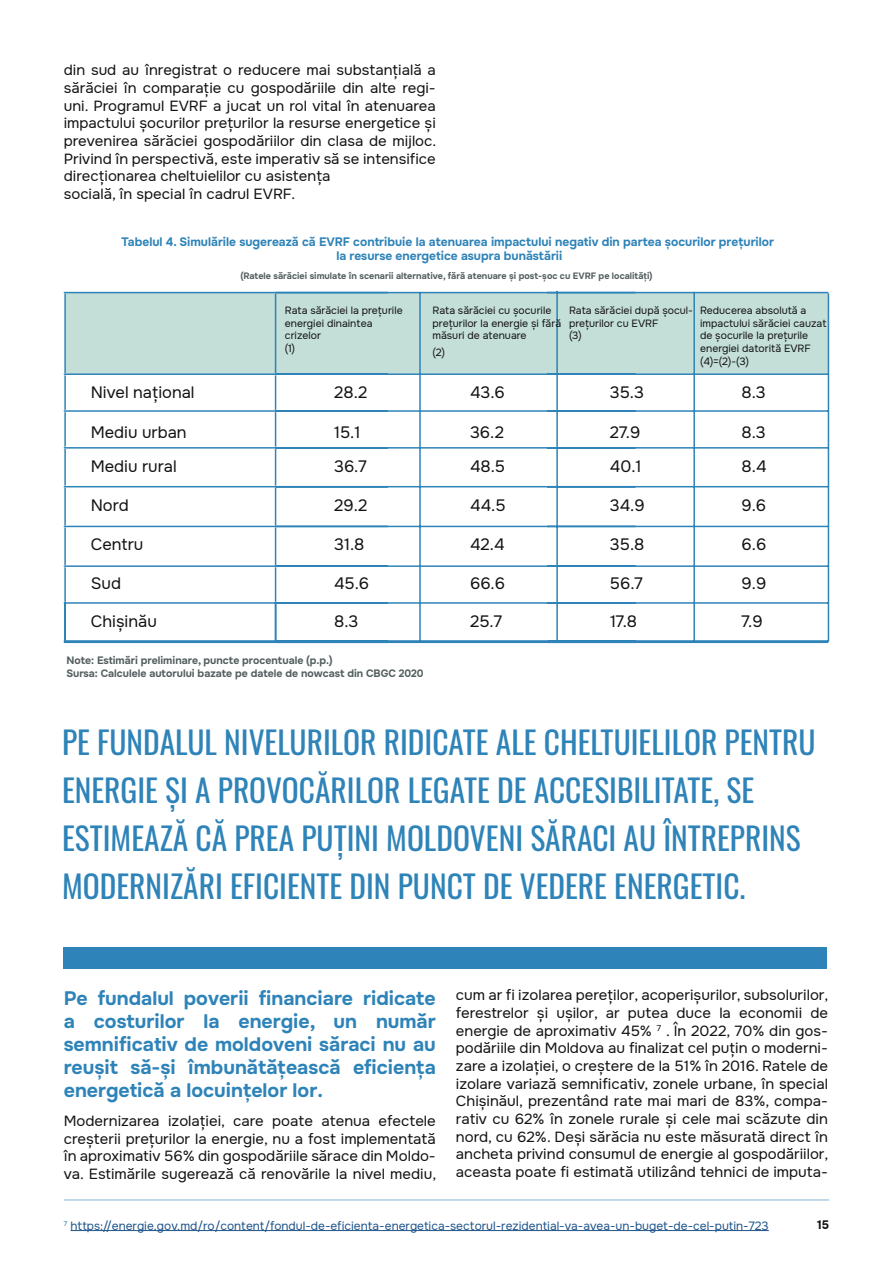
<style>
.page{position:relative;width:893px;height:1263px;background:#fff}
.page>*{position:absolute;margin:0;border:0;box-sizing:border-box;transform-origin:0 0}
.t1{font:31.5px/48px "Oswald";color:#2e83b8}
.t2{font:700 19.05px/23px "Onest";color:#2e83b8;text-align:justify}
.t3{font:16.5px "Onest";color:#121212}
.t4{font:14.7px/17.7px "Onest";color:#121212;text-align:justify}
.t5{font:700 12px/14.4px "Onest";color:#2e83b8;text-align:center}
.t6{font:12px "Onest";color:#1f548a}
.t7{font:700 12px "Onest";color:#121212}
.t8{font:10.5px/12.6px "Onest";color:#121212}
.t9{font:700 10.5px/12.6px "Onest";color:#535e5f}
.t10{font:700 9px "Onest";color:#535e5f}
</style>
<div class="page">
<hr style="left:64px;top:1199px;width:765px;height:2px;background:#2e83b8">
<hr style="left:71px;top:1230px;width:698px;height:1px;background:#1f548a">
<div style="left:65px;top:293px;width:763px;height:80px;background:#c4ded8"></div>
<hr style="left:547px;top:292px;width:281px;height:1px;background:#2e83b8">
<hr style="left:556px;top:291px;width:2px;height:351px;background:#2e83b8">
<hr style="left:548px;top:640px;width:281px;height:2px;background:#2e83b8">
<hr style="left:64px;top:373px;width:324px;height:2px;background:#2e83b8">
<hr style="left:276px;top:373px;width:359px;height:2px;background:#2e83b8">
<hr style="left:547px;top:373px;width:281px;height:2px;background:#2e83b8">
<hr style="left:693px;top:292px;width:2px;height:349px;background:#2e83b8">
<hr style="left:64px;top:410px;width:324px;height:2px;background:#2e83b8">
<hr style="left:276px;top:410px;width:359px;height:2px;background:#2e83b8">
<hr style="left:547px;top:410px;width:281px;height:2px;background:#2e83b8">
<hr style="left:64px;top:447px;width:324px;height:2px;background:#2e83b8">
<hr style="left:276px;top:447px;width:359px;height:2px;background:#2e83b8">
<hr style="left:547px;top:447px;width:281px;height:2px;background:#2e83b8">
<hr style="left:64px;top:486px;width:324px;height:1px;background:#2e83b8">
<hr style="left:276px;top:486px;width:359px;height:1px;background:#2e83b8">
<hr style="left:547px;top:486px;width:281px;height:1px;background:#2e83b8">
<hr style="left:64px;top:526px;width:324px;height:1px;background:#2e83b8">
<hr style="left:276px;top:526px;width:359px;height:1px;background:#2e83b8">
<hr style="left:547px;top:526px;width:281px;height:1px;background:#2e83b8">
<hr style="left:64px;top:565px;width:324px;height:2px;background:#2e83b8">
<hr style="left:276px;top:565px;width:359px;height:2px;background:#2e83b8">
<hr style="left:547px;top:565px;width:281px;height:2px;background:#2e83b8">
<hr style="left:64px;top:602px;width:324px;height:2px;background:#2e83b8">
<hr style="left:276px;top:602px;width:359px;height:2px;background:#2e83b8">
<hr style="left:547px;top:602px;width:281px;height:2px;background:#2e83b8">
<hr style="left:64px;top:641px;width:324px;height:2px;background:#2e83b8">
<hr style="left:276px;top:641px;width:359px;height:2px;background:#2e83b8">
<hr style="left:547px;top:641px;width:281px;height:2px;background:#2e83b8">
<hr style="left:828px;top:293px;width:1px;height:348px;background:#2e83b8">
<hr style="left:64px;top:292px;width:324px;height:1px;background:#2e83b8">
<hr style="left:64px;top:294px;width:2px;height:79px;background:#2e83b8">
<hr style="left:64px;top:375px;width:2px;height:35px;background:#2e83b8">
<hr style="left:64px;top:412px;width:2px;height:35px;background:#2e83b8">
<hr style="left:64px;top:449px;width:2px;height:36px;background:#2e83b8">
<hr style="left:64px;top:488px;width:2px;height:37px;background:#2e83b8">
<hr style="left:64px;top:528px;width:2px;height:37px;background:#2e83b8">
<hr style="left:64px;top:567px;width:2px;height:35px;background:#2e83b8">
<hr style="left:64px;top:602px;width:2px;height:38px;background:#2e83b8">
<hr style="left:64px;top:640px;width:324px;height:2px;background:#2e83b8">
<hr style="left:276px;top:292px;width:359px;height:1px;background:#2e83b8">
<hr style="left:275px;top:294px;width:1px;height:79px;background:#2e83b8">
<hr style="left:275px;top:375px;width:1px;height:35px;background:#2e83b8">
<hr style="left:419px;top:292px;width:2px;height:349px;background:#2e83b8">
<hr style="left:275px;top:412px;width:1px;height:35px;background:#2e83b8">
<hr style="left:275px;top:449px;width:1px;height:36px;background:#2e83b8">
<hr style="left:275px;top:488px;width:1px;height:37px;background:#2e83b8">
<hr style="left:275px;top:528px;width:1px;height:37px;background:#2e83b8">
<hr style="left:275px;top:567px;width:1px;height:35px;background:#2e83b8">
<hr style="left:275px;top:602px;width:1px;height:38px;background:#2e83b8">
<hr style="left:276px;top:640px;width:359px;height:2px;background:#2e83b8">
<div style="left:64px;top:947px;width:763px;height:21px;background:#2e83b8"></div>
<p class="t4" style="left:64px;top:62px;width:374px;text-align:left">din sud au înregistrat o reducere mai substanțială a sărăciei în comparație cu gospodăriile din alte regi&shy;uni. Programul EVRF a jucat un rol vital în atenuarea impactului șocurilor prețurilor la resurse energetice și prevenirea sărăciei gospodăriilor din clasa de mijloc.<br>Privind în perspectivă, este imperativ să se intensifice direcționarea cheltuielilor cu asistența<br>socială, în special în cadrul EVRF.</p>
<p class="t5" style="left:121px;top:234px;width:654px">Tabelul 4. Simulările sugerează că EVRF contribuie la atenuarea impactului negativ din partea șocurilor prețurilor la resurse energetice asupra bunăstării</p>
<p class="t10" style="left:240px;top:270px;width:414px">(Ratele sărăciei simulate în scenarii alternative, fără atenuare și post-șoc cu EVRF pe localități)</p>
<p class="t8" style="left:285px;top:304px;width:119px">Rata sărăciei la prețurile energiei dinaintea crizelor<br>(1)</p>
<p class="t8" style="left:569px;top:304px;width:125px">Rata sărăciei după șocul&shy;prețurilor cu EVRF<br>(3)</p>
<p class="t8" style="left:700px;top:304px;width:128px">Reducerea absolută a impactului sărăciei cauzat de șocurile la prețurile energiei datorită EVRF (4)=(2)-(3)</p>
<p class="t8" style="left:433px;top:304px;width:130px">Rata sărăciei cu șocurile prețurilor la energie și fără măsuri de atenuare</p>
<p class="t8" style="left:433px;top:346px;width:14px">(2)</p>
<p class="t3" style="left:91px;top:381px;width:105px">Nivel național</p>
<p class="t3" style="left:334px;top:381px;width:35px">28.2</p>
<p class="t3" style="left:470px;top:381px;width:36px">43.6</p>
<p class="t3" style="left:610px;top:381px;width:36px">35.3</p>
<p class="t3" style="left:741px;top:381px;width:26px">8.3</p>
<p class="t3" style="left:91px;top:422px;width:97px">Mediu urban</p>
<p class="t3" style="left:334px;top:422px;width:28px">15.1</p>
<p class="t3" style="left:470px;top:422px;width:36px">36.2</p>
<p class="t3" style="left:610px;top:422px;width:32px">27.9</p>
<p class="t3" style="left:741px;top:422px;width:26px">8.3</p>
<p class="t3" style="left:91px;top:456px;width:87px">Mediu rural</p>
<p class="t3" style="left:334px;top:456px;width:34px">36.7</p>
<p class="t3" style="left:470px;top:456px;width:37px">48.5</p>
<p class="t3" style="left:610px;top:456px;width:33px">40.1</p>
<p class="t3" style="left:741px;top:456px;width:26px">8.4</p>
<p class="t3" style="left:91px;top:495px;width:39px">Nord</p>
<p class="t3" style="left:334px;top:495px;width:35px">29.2</p>
<p class="t3" style="left:470px;top:495px;width:37px">44.5</p>
<p class="t3" style="left:610px;top:495px;width:36px">34.9</p>
<p class="t3" style="left:742px;top:495px;width:26px">9.6</p>
<p class="t3" style="left:91px;top:534px;width:54px">Centru</p>
<p class="t3" style="left:334px;top:534px;width:32px">31.8</p>
<p class="t3" style="left:470px;top:534px;width:36px">42.4</p>
<p class="t3" style="left:610px;top:534px;width:36px">35.8</p>
<p class="t3" style="left:742px;top:534px;width:26px">6.6</p>
<p class="t3" style="left:91px;top:572px;width:32px">Sud</p>
<p class="t3" style="left:334px;top:572px;width:37px">45.6</p>
<p class="t3" style="left:470px;top:572px;width:37px">66.6</p>
<p class="t3" style="left:610px;top:572px;width:34px">56.7</p>
<p class="t3" style="left:742px;top:572px;width:26px">9.9</p>
<p class="t3" style="left:91px;top:611px;width:68px">Chișinău</p>
<p class="t3" style="left:334px;top:611px;width:26px">8.3</p>
<p class="t3" style="left:470px;top:611px;width:34px">25.7</p>
<p class="t3" style="left:610px;top:611px;width:29px">17.8</p>
<p class="t3" style="left:742px;top:611px;width:23px">7.9</p>
<p class="t9" style="left:66px;top:654px;width:359px">Note: Estimări preliminare, puncte procentuale (p.p.)<br>Sursa: Calculele autorului bazate pe datele de nowcast din CBGC 2020</p>
<h1 class="t1" style="left:62px;top:715px;width:755px">PE FUNDALUL NIVELURILOR RIDICATE ALE CHELTUIELILOR PENTRU ENERGIE ȘI A PROVOCĂRILOR LEGATE DE ACCESIBILITATE, SE ESTIMEAZĂ CĂ PREA PUȚINI MOLDOVENI SĂRACI AU ÎNTREPRINS MODERNIZĂRI EFICIENTE DIN PUNCT DE VEDERE ENERGETIC.</h1>
<p class="t2" style="left:64px;top:987px;width:374px">Pe fundalul poverii financiare ridicate a costurilor la energie, un număr semnificativ de moldoveni săraci nu au reușit să-și îmbunătățească eficiența energetică a locuințelor lor.</p>
<p class="t4" style="left:64px;top:1112px;width:374px">Modernizarea izolației, care poate atenua efectele creșterii prețurilor la energie, nu a fost implementată în aproximativ 56% din gospodăriile sărace din Moldo&shy;va. Estimările sugerează că renovările la nivel mediu,</p>
<p class="t4" style="left:456px;top:987px;width:374px">cum ar fi izolarea pereților, acoperișurilor, subsolurilor, ferestrelor și ușilor, ar putea duce la economii de energie de aproximativ 45% <sup>7</sup> . În 2022, 70% din gos&shy;podăriile din Moldova au finalizat cel puțin o moderni&shy;zare a izolației, o creștere de la 51% în 2016. Ratele de izolare variază semnificativ, zonele urbane, în special Chișinăul, prezentând rate mai mari de 83%, compa&shy;rativ cu 62% în zonele rurale și cele mai scăzute din nord, cu 62%. Deși sărăcia nu este măsurată direct în ancheta privind consumul de energie al gospodăriilor, aceasta poate fi estimată utilizând tehnici de imputa-</p>
<p class="t6" style="left:64px;top:1218px;width:706px"><sup>7</sup> https://energie.gov.md/ro/content/fondul-de-eficienta-energetica-sectorul-rezidential-va-avea-un-buget-de-cel-putin-723</p>
<p class="t7" style="left:817px;top:1218px;width:14px">15</p>
</div>
